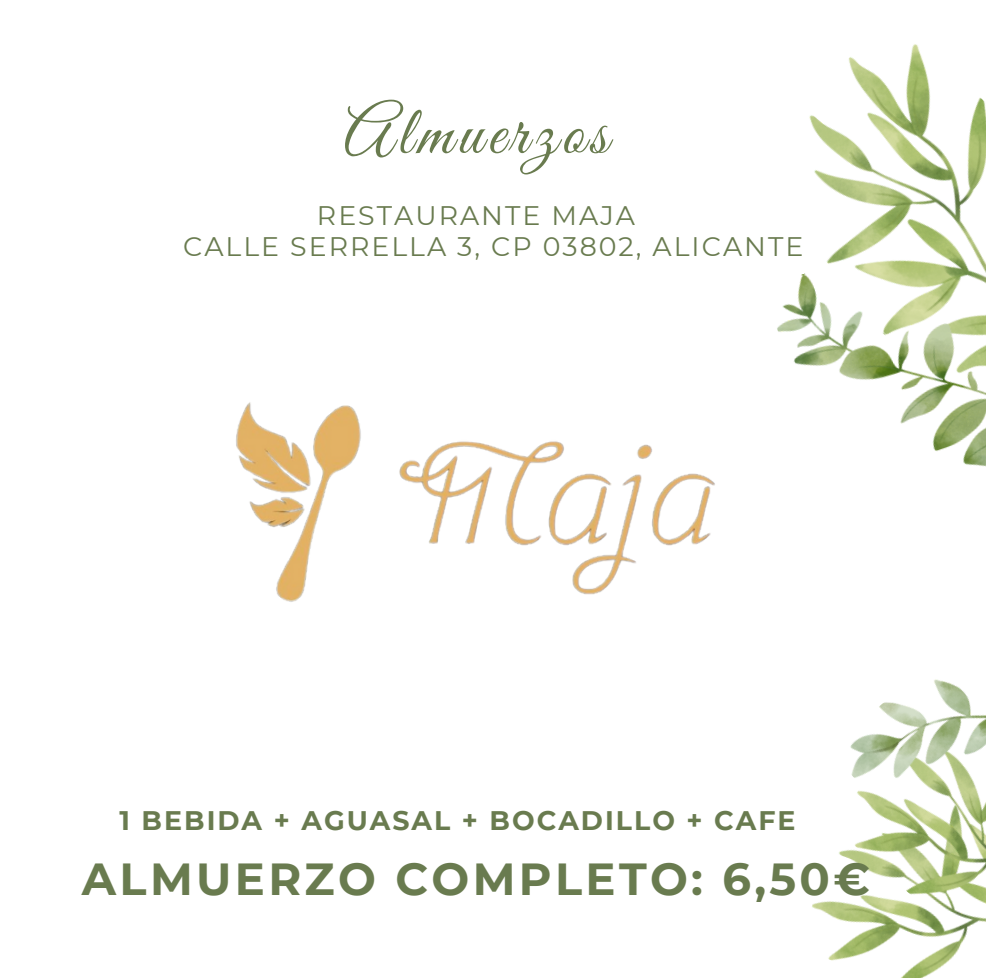
<style>
.page{position:relative;width:986px;height:978px;background:#fff}
.page>*{position:absolute;margin:0;border:0;box-sizing:border-box;transform-origin:0 0}
.t1{font:69px "Great Vibes";letter-spacing:.075em;color:#697b4f}
.t2{font:700 44.8px "Montserrat";letter-spacing:.075em;color:#697b4f}
.t3{font:26.8px "Montserrat";letter-spacing:.075em;color:#697b4f}
.t4{font:700 26.8px "Montserrat";letter-spacing:.075em;color:#697b4f}
</style>
<div class="page">
<img style="left:809px;top:44px;width:177px;height:150px">
<img style="left:777px;top:194px;width:209px;height:273px">
<img style="left:829px;top:840px;width:157px;height:138px">
<img style="left:850px;top:679px;width:136px;height:161px">
<img style="left:236px;top:374px;width:560px;height:228px">
<p class="t1" style="left:344px;top:94px;width:266px">Almuerzos</p>
<p class="t3" style="left:317px;top:199px;width:319px">RESTAURANTE MAJA</p>
<p class="t3" style="left:183px;top:230px;width:622px">CALLE SERRELLA 3, CP 03802, ALICANTE</p>
<p class="t4" style="left:119px;top:805px;width:677px">1 BEBIDA + AGUASAL + BOCADILLO + CAFE</p>
<p class="t2" style="left:82px;top:852px;width:789px">ALMUERZO COMPLETO: 6,50€</p>
</div>
